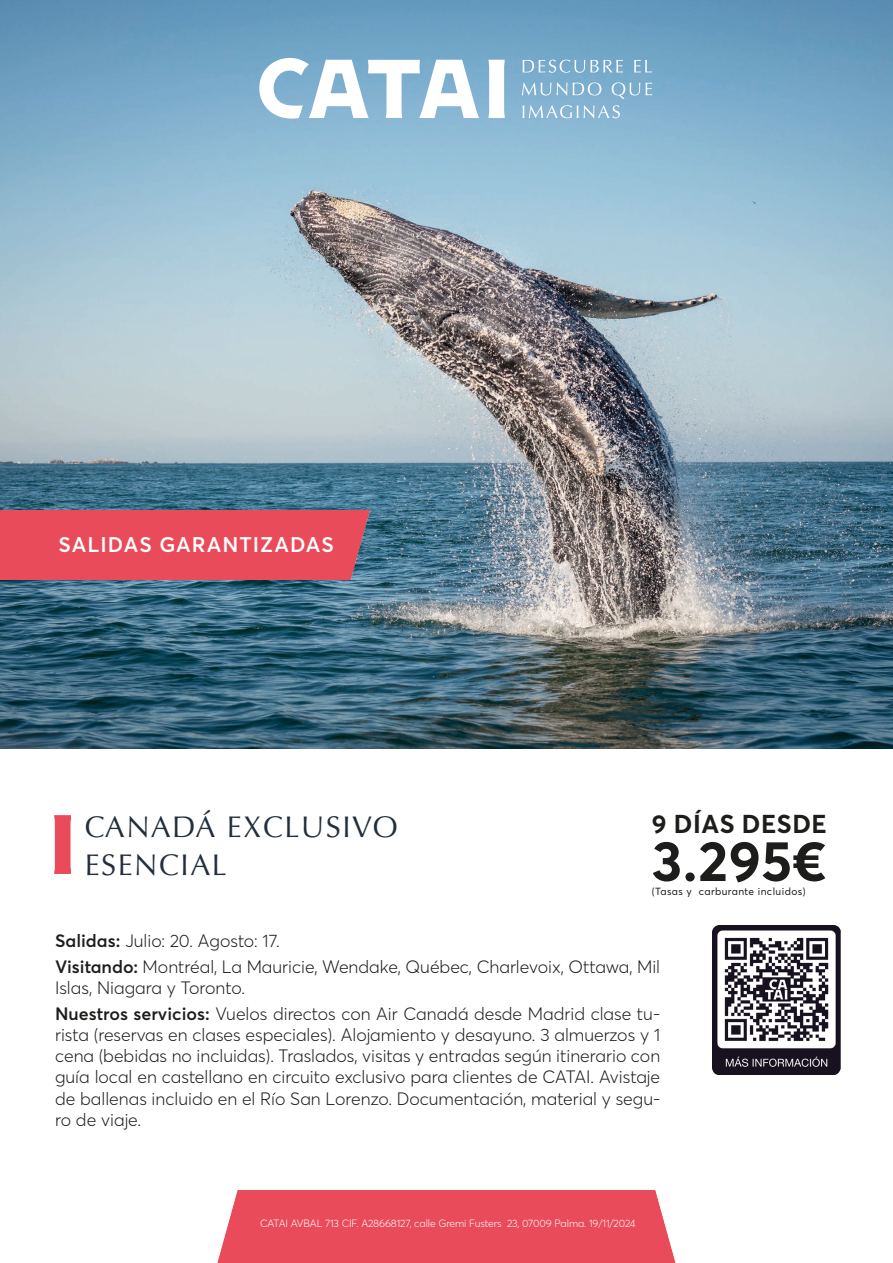
<style>
.page{position:relative;width:893px;height:1263px;background:#fff}
.page>*{position:absolute;margin:0;border:0;box-sizing:border-box;transform-origin:0 0}
.t1{font:700 56.25px "Averta";color:#1d1d1b}
.t2{font:30px/37.8px "Optima LT Pro";letter-spacing:.05em;color:#232e3c}
.t3{font:700 25.5px "Averta";letter-spacing:.02em;color:#1d1d1b}
.t4{font:600 21px "Averta";letter-spacing:.05em;color:#fff}
.t5{font:300 17.7px/21.3px "Averta";color:#1d1d1b}
.t6{font:300 10.5px "Averta";letter-spacing:-.01em;color:#fff}
.t7{font:10.2px "Averta";letter-spacing:.04em;color:#1d1d1b}
.s1{font-weight:600}
</style>
<div class="page">
<img style="left:0;top:0;width:893px;height:748px">
<div style="left:217px;top:1190px;width:459px;height:73px;background:#e94b5b"></div>
<img style="left:712px;top:925px;width:128px;height:149px">
<svg style="left:488px;top:60px;width:17px;height:58px"></svg>
<svg style="left:259px;top:58px;width:220px;height:61px"></svg>
<svg style="left:523px;top:60px;width:100px;height:13px"></svg>
<svg style="left:634px;top:60px;width:18px;height:12px"></svg>
<svg style="left:522px;top:82px;width:29px;height:13px"></svg>
<svg style="left:557px;top:82px;width:10px;height:13px"></svg>
<svg style="left:573px;top:82px;width:28px;height:13px"></svg>
<svg style="left:612px;top:82px;width:40px;height:17px"></svg>
<svg style="left:523px;top:105px;width:55px;height:13px"></svg>
<svg style="left:584px;top:105px;width:36px;height:13px"></svg>
<img style="left:54px;top:815px;width:16px;height:59px">
<div style="left:0;top:511px;width:369px;height:69px;background:#e94b5b"></div>
<p class="t4" style="left:59px;top:529px;width:277px">SALIDAS GARANTIZADAS</p>
<p class="t2" style="left:85px;top:808px;width:314px">CANADÁ EXCLUSIVO<br>ESENCIAL</p>
<p class="t3" style="left:652px;top:806px;width:177px">9 DÍAS DESDE</p>
<p class="t1" style="left:652px;top:821px;width:176px">3.295€</p>
<p class="t7" style="left:652px;top:884px;width:155px">(Tasas y carburante incluidos)</p>
<p class="t5" style="left:55px;top:930px;width:226px"><span class="s1">Salidas:</span> Julio: 20. Agosto: 17.</p>
<p class="t5" style="left:55px;top:955px;width:607px"><span class="s1">Visitando:</span> Montréal, La Mauricie, Wendake, Québec, Charlevoix, Ottawa, Mil<br>Islas, Niagara y Toronto.</p>
<p class="t5" style="left:55px;top:1002px;width:607px;text-align:justify"><span class="s1">Nuestros servicios:</span> Vuelos directos con Air Canadá desde Madrid clase tu&shy;rista (reservas en clases especiales). Alojamiento y desayuno. 3 almuerzos y 1 cena (bebidas no incluidas). Traslados, visitas y entradas según itinerario con guía local en castellano en circuito exclusivo para clientes de CATAI. Avistaje de ballenas incluido en el Río San Lorenzo. Documentación, material y segu&shy;ro de viaje.</p>
<p class="t6" style="left:260px;top:1216px;width:377px">CATAI AVBAL 713 CIF. A28668127, calle Gremi Fusters 23, 07009 Palma. 19/11/2024</p>
</div>
